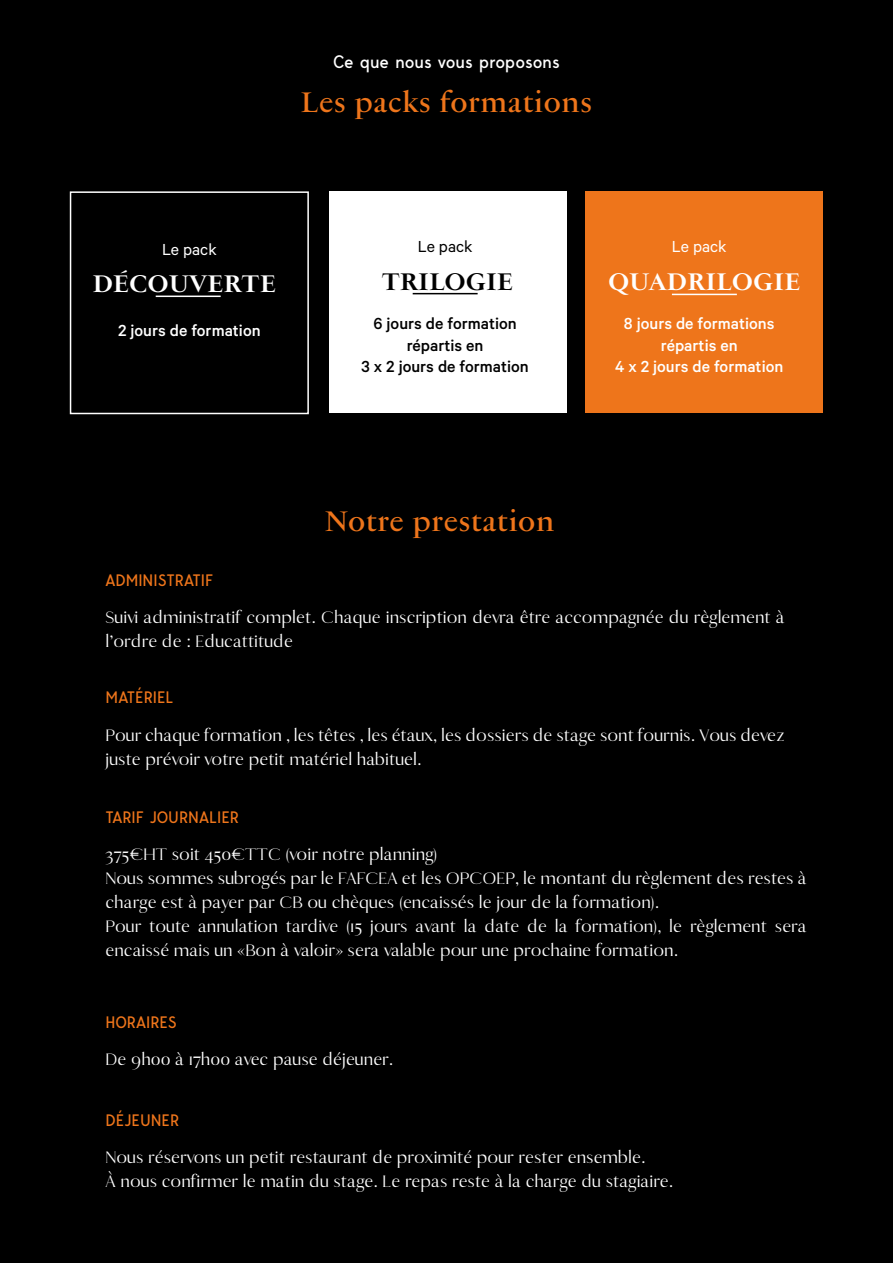
<style>
.page{position:relative;width:893px;height:1263px;background:#000}
.page>*{position:absolute;margin:0;border:0;box-sizing:border-box;transform-origin:0 0}
.t1{font:700 30px "LVMH Air";color:#ee751b}
.t2{font:700 25.5px "LVMH";color:#fff}
.t3{font:700 25.5px "LVMH";color:#000}
.t4{font:19.5px/24px "Antique";color:#fff}
.t5{font:500 18px/21.6px "Calibre";color:#fff;text-align:center}
.t6{font:500 18px/21.6px "Calibre";color:#000;text-align:center}
.t7{font:18px "Bergen Text";letter-spacing:-.01em;color:#fff}
.t8{font:18px "Calibre";color:#fff}
.t9{font:18px "Calibre";color:#000}
.t10{font:16.5px "Bergen Text";color:#ee751b}
</style>
<div class="page">
<div style="left:70px;top:191px;width:239px;height:223px;border:2px solid #fff"></div>
<div style="left:329px;top:191px;width:237px;height:222px;background:#fff"></div>
<div style="left:586px;top:191px;width:237px;height:222px;background:#ee751b"></div>
<hr style="left:156px;top:296px;width:65px;height:1px;background:#fff">
<hr style="left:413px;top:293px;width:65px;height:1px;background:#000">
<hr style="left:672px;top:294px;width:65px;height:1px;background:#fff">
<p class="t7" style="left:333px;top:50px;width:228px">Ce que nous vous proposons</p>
<p class="t8" style="left:162px;top:239px;width:56px">Le pack</p>
<h1 class="t1" style="left:301px;top:82px;width:293px">Les packs formations</h1>
<p class="t9" style="left:418px;top:236px;width:56px">Le pack</p>
<p class="t8" style="left:672px;top:236px;width:56px">Le pack</p>
<h2 class="t2" style="left:92px;top:266px;width:185px">DÉCOUVERTE</h2>
<p class="t5" style="left:118px;top:319px;width:144px">2 jours de formation</p>
<p class="t6" style="left:362px;top:312px;width:169px">6 jours de formation répartis en<br>3 x 2 jours de formation</p>
<p class="t5" style="left:615px;top:312px;width:170px">8 jours de formations répartis en<br>4 x 2 jours de formation</p>
<h2 class="t3" style="left:382px;top:264px;width:133px">TRILOGIE</h2>
<h2 class="t2" style="left:608px;top:264px;width:194px">QUADRILOGIE</h2>
<p class="t10" style="left:106px;top:568px;width:109px">ADMINISTRATIF</p>
<h1 class="t1" style="left:325px;top:501px;width:231px">Notre prestation</h1>
<p class="t4" style="left:106px;top:605px;width:681px">Suivi administratif complet. Chaque inscription devra être accompagnée du règlement à l’ordre de : Educattitude</p>
<p class="t10" style="left:106px;top:686px;width:69px">MATÉRIEL</p>
<p class="t4" style="left:106px;top:723px;width:681px">Pour chaque formation , les têtes , les étaux, les dossiers de stage sont fournis. Vous devez juste prévoir votre petit matériel habituel.</p>
<p class="t10" style="left:106px;top:806px;width:135px">TARIF JOURNALIER</p>
<p class="t4" style="left:106px;top:842px;width:703px">375€HT soit 450€TTC (voir notre planning)<br>Nous sommes subrogés par le FAFCEA et les OPCOEP, le montant du règlement des restes à charge est à payer par CB ou chèques (encaissés le jour de la formation).<br>Pour toute annulation tardive (15 jours avant la date de la formation), le règlement sera encaissé mais un «Bon à valoir» sera valable pour une prochaine formation.</p>
<p class="t10" style="left:106px;top:1010px;width:73px">HORAIRES</p>
<p class="t4" style="left:106px;top:1047px;width:289px">De 9h00 à 17h00 avec pause déjeuner.</p>
<p class="t10" style="left:106px;top:1108px;width:75px">DÉJEUNER</p>
<p class="t4" style="left:106px;top:1145px;width:569px">Nous réservons un petit restaurant de proximité pour rester ensemble.<br>À nous confirmer le matin du stage. Le repas reste à la charge du stagiaire.</p>
</div>
